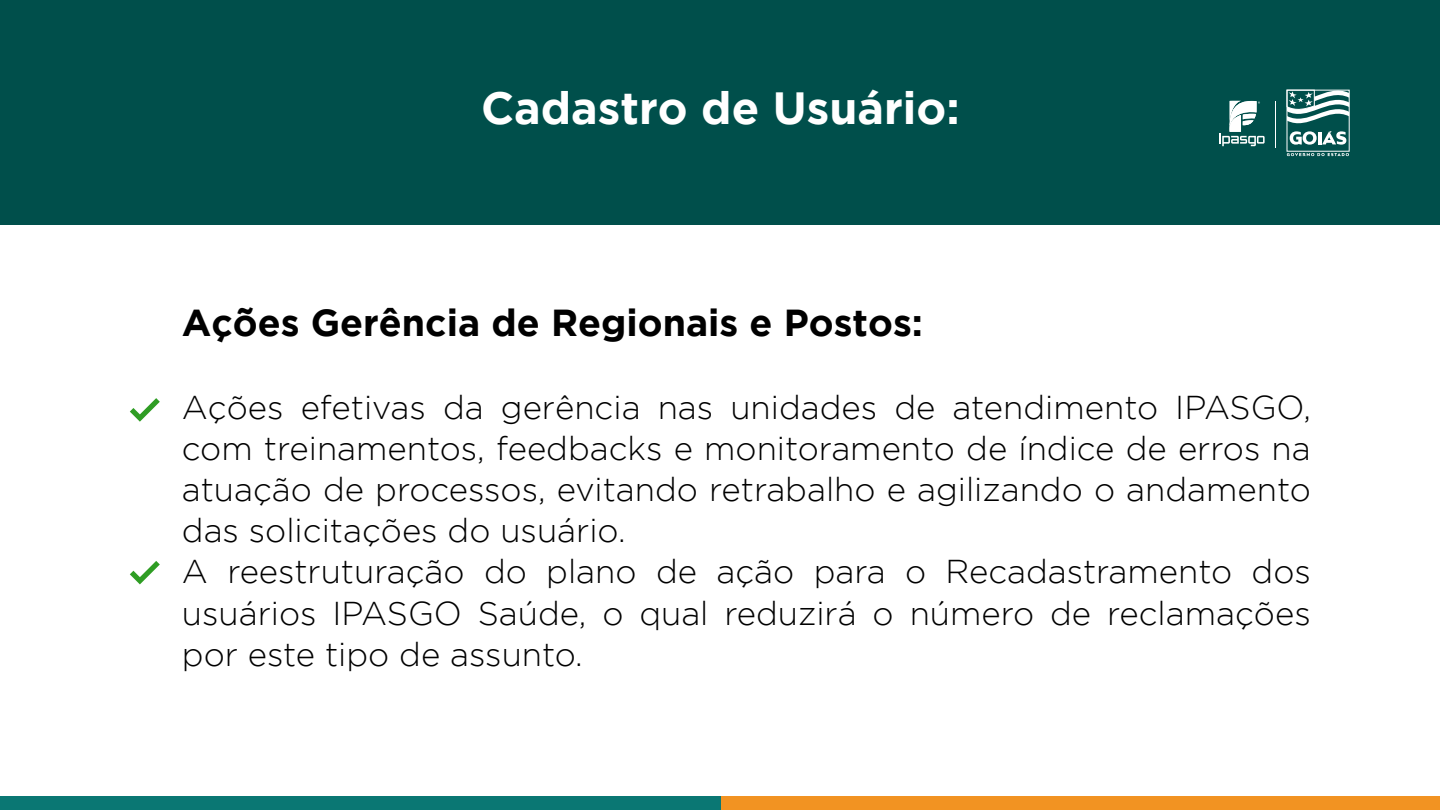
<style>
.page{position:relative;width:1440px;height:810px;background:#fff}
.page>*{position:absolute;margin:0;border:0;box-sizing:border-box;transform-origin:0 0}
.t1{font:700 45px "Gotham";color:#fff}
.t2{font:700 37.5px "Gotham";color:#000}
.t3{font:300 33px/41.2px "Gotham";color:#000}
</style>
<div class="page">
<div style="left:0;top:796px;width:722px;height:14px;background:#0a7773"></div>
<div style="left:722px;top:796px;width:718px;height:14px;background:#f29322"></div>
<div style="left:0;top:0;width:1440px;height:225px;background:#004f4b"></div>
<svg style="left:130px;top:398px;width:30px;height:24px"></svg>
<svg style="left:130px;top:561px;width:30px;height:23px"></svg>
<svg style="left:1287px;top:153px;width:62px;height:3px"></svg>
<svg style="left:1286px;top:89px;width:63px;height:56px"></svg>
<hr style="left:1275px;top:102px;width:1px;height:46px;background:#fff">
<svg style="left:1220px;top:101px;width:45px;height:45px"></svg>
<h1 class="t1" style="left:481px;top:82px;width:480px">Cadastro de Usuário:</h1>
<p class="t2" style="left:182px;top:301px;width:743px">Ações Gerência de Regionais e Postos:</p>
<p class="t3" style="left:182px;top:386px;width:1131px">Ações efetivas da gerência nas unidades de atendimento IPASGO, com treinamentos, feedbacks e monitoramento de índice de erros na atuação de processos, evitando retrabalho e agilizando o andamento das solicitações do usuário.<br>A reestruturação do plano de ação para o Recadastramento dos usuários IPASGO Saúde, o qual reduzirá o número de reclamações por este tipo de assunto.</p>
</div>
